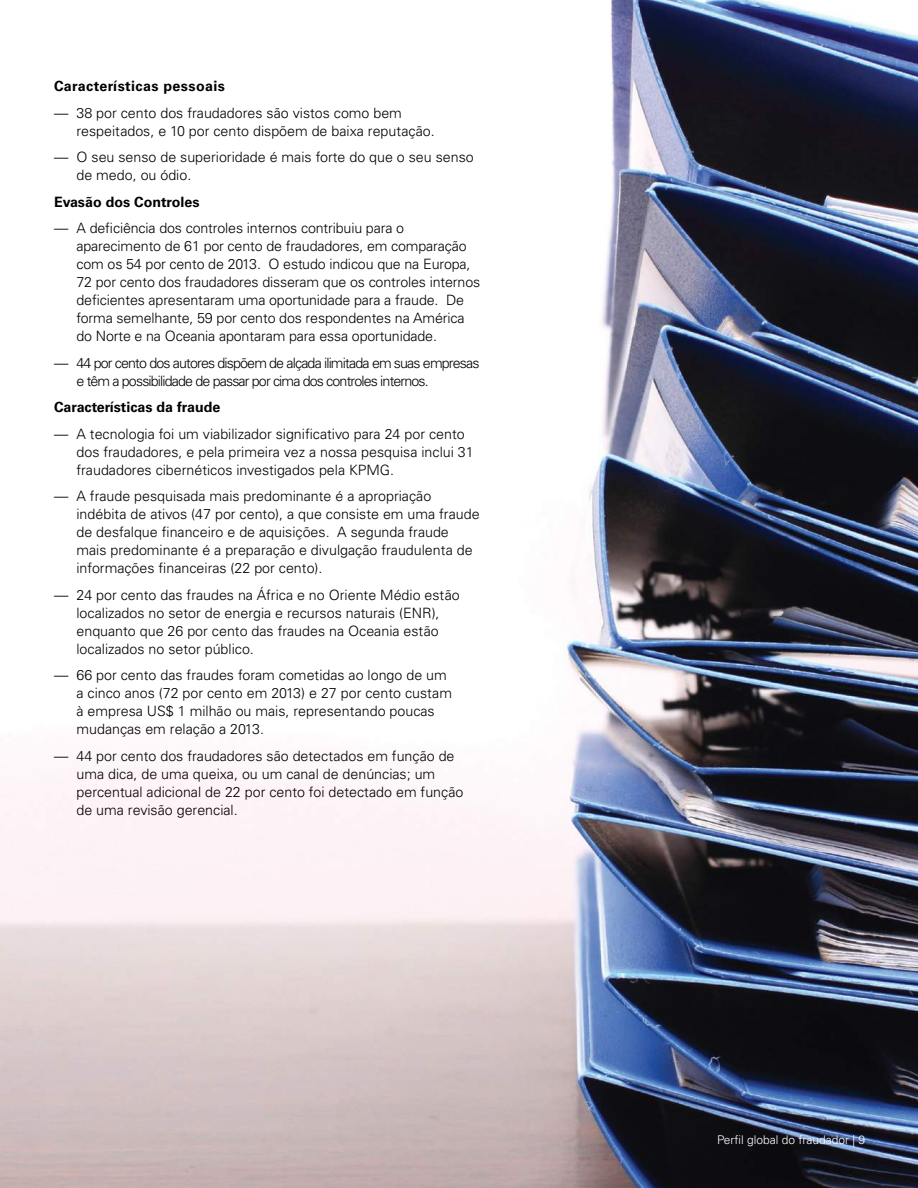
<style>
.page{position:relative;width:918px;height:1188px;background:#fff}
.page>*{position:absolute;margin:0;border:0;box-sizing:border-box;transform-origin:0 0}
.t1{font:300 14.25px/18px "Univers LT Std";color:#000}
.t2{font:300 14.25px/18px "Univers LT Std";letter-spacing:-.06em;color:#000}
.t3{font:700 14.25px "Univers LT Std";color:#000}
.t4{font:700 14.25px "Univers LT Std";letter-spacing:.03em;color:#000}
.t5{font:300 12px "Univers LT Std";color:#fff}
</style>
<div class="page">
<img style="left:0;top:0;width:918px;height:1188px">
<p class="t4" style="left:54px;top:78px;width:173px">Características pessoais</p>
<p class="t1" style="left:77px;top:104px;width:360px;text-indent:-23px">— 38 por cento dos fraudadores são vistos como bem respeitados, e 10 por cento dispõem de baixa reputação.</p>
<p class="t1" style="left:77px;top:148px;width:399px;text-indent:-23px">— O seu senso de superioridade é mais forte do que o seu senso de medo, ou ódio.</p>
<p class="t3" style="left:54px;top:193px;width:147px">Evasão dos Controles</p>
<p class="t1" style="left:77px;top:219px;width:405px;text-indent:-23px">— A deficiência dos controles internos contribuiu para o aparecimento de 61 por cento de fraudadores, em comparação com os 54 por cento de 2013. O estudo indicou que na Europa, 72 por cento dos fraudadores disseram que os controles internos deficientes apresentaram uma oportunidade para a fraude. De forma semelhante, 59 por cento dos respondentes na América do Norte e na Oceania apontaram para essa oportunidade.</p>
<p class="t2" style="left:77px;top:354px;width:405px;text-indent:-23px">— 44 por cento dos autores dispõem de alçada ilimitada em suas empresas e têm a possibilidade de passar por cima dos controles internos.</p>
<p class="t3" style="left:54px;top:399px;width:168px">Características da fraude</p>
<p class="t1" style="left:77px;top:425px;width:399px;text-indent:-23px">— A tecnologia foi um viabilizador significativo para 24 por cento dos fraudadores, e pela primeira vez a nossa pesquisa inclui 31 fraudadores cibernéticos investigados pela KPMG.</p>
<p class="t1" style="left:77px;top:487px;width:405px;text-indent:-23px">— A fraude pesquisada mais predominante é a apropriação indébita de ativos (47 por cento), a que consiste em uma fraude de desfalque financeiro e de aquisições. A segunda fraude mais predominante é a preparação e divulgação fraudulenta de informações financeiras (22 por cento).</p>
<p class="t1" style="left:77px;top:586px;width:385px;text-indent:-23px">— 24 por cento das fraudes na África e no Oriente Médio estão localizados no setor de energia e recursos naturais (ENR), enquanto que 26 por cento das fraudes na Oceania estão localizados no setor público.</p>
<p class="t1" style="left:77px;top:666px;width:377px;text-indent:-23px">— 66 por cento das fraudes foram cometidas ao longo de um a cinco anos (72 por cento em 2013) e 27 por cento custam à empresa US$ 1 milhão ou mais, representando poucas mudanças em relação a 2013.</p>
<p class="t1" style="left:77px;top:747px;width:388px;text-indent:-23px">— 44 por cento dos fraudadores são detectados em função de uma dica, de uma queixa, ou um canal de denúncias; um percentual adicional de 22 por cento foi detectado em função de uma revisão gerencial.</p>
<p class="t5" style="left:717px;top:1133px;width:150px">Perfil global do fraudador | 9</p>
</div>
